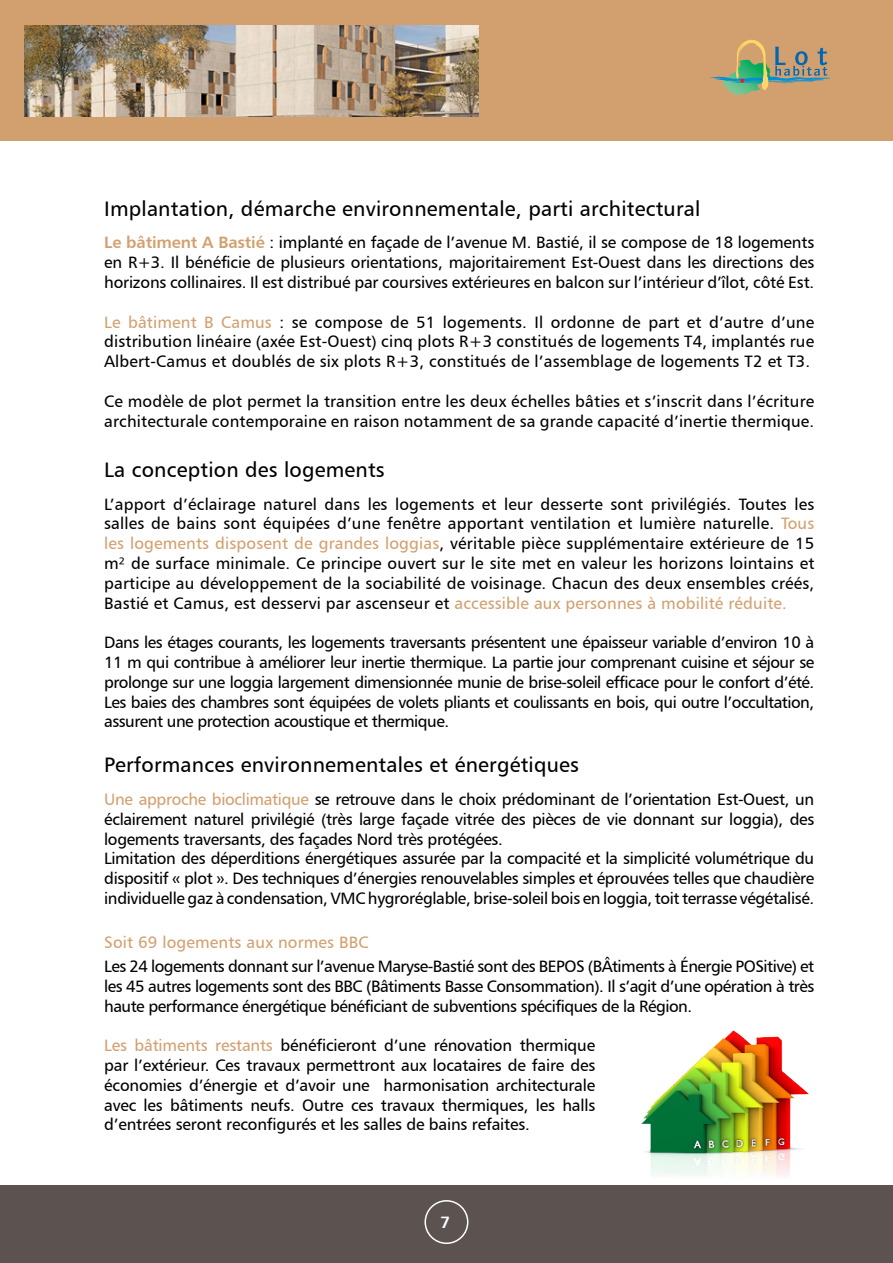
<style>
.page{position:relative;width:893px;height:1263px;background:#fff}
.page>*{position:absolute;margin:0;border:0;box-sizing:border-box;transform-origin:0 0}
.t1{font:21px "Humanist 777 BT Roman B";letter-spacing:.01em;color:#000}
.t2{font:16.5px/19.8px "Humanist 777 BT Roman B";letter-spacing:-.01em;color:#000;text-align:justify}
.t3{font:16.5px/19.8px "Humanist 777 BT Roman B";letter-spacing:.01em;color:#000}
.t4{font:16.5px "Humanist 777 BT Roman B";letter-spacing:.01em;color:#d2a06f}
.t5{font:16.5px "Humanist 777 BT Bold B";color:#fff}
.s1{font-family:"Humanist 777 BT Bold B";color:#d2a06f}
.s2{color:#d2a06f}
</style>
<div class="page">
<div style="left:0;top:0;width:893px;height:140px;background:#d2a06f"></div>
<svg style="left:710px;top:39px;width:121px;height:56px"></svg>
<img style="left:24px;top:26px;width:454px;height:91px">
<img style="left:641px;top:1030px;width:168px;height:147px">
<div style="left:0;top:1185px;width:893px;height:78px;background:#5c5351"></div>
<div style="left:424px;top:1200px;width:44px;height:44px;border:2px solid #fff;border-radius:50%"></div>
<p class="t1" style="left:104px;top:195px;width:598px">Implantation, démarche environnementale, parti architectural</p>
<p class="t2" style="left:104px;top:232px;width:712px"><span class="s1">Le bâtiment A Bastié</span> : implanté en façade de l’avenue M. Bastié, il se compose de 18 logements en R+3. Il bénéficie de plusieurs orientations, majoritairement Est-Ouest dans les directions des horizons collinaires. Il est distribué par coursives extérieures en balcon sur l’intérieur d’îlot, côté Est.</p>
<p class="t2" style="left:104px;top:312px;width:712px"><span class="s2">Le bâtiment B Camus</span> : se compose de 51 logements. Il ordonne de part et d’autre d’une distribution linéaire (axée Est-Ouest) cinq plots R+3 constitués de logements T4, implantés rue Albert-Camus et doublés de six plots R+3, constitués de l’assemblage de logements T2 et T3.</p>
<p class="t3" style="left:104px;top:391px;width:712px">Ce modèle de plot permet la transition entre les deux échelles bâties et s’inscrit dans l’écriture architecturale contemporaine en raison notamment de sa grande capacité d’inertie thermique.</p>
<p class="t1" style="left:104px;top:457px;width:282px">La conception des logements</p>
<p class="t2" style="left:104px;top:494px;width:712px">L’apport d’éclairage naturel dans les logements et leur desserte sont privilégiés. Toutes les salles de bains sont équipées d’une fenêtre apportant ventilation et lumière naturelle. <span class="s2">Tous les logements disposent de grandes loggias</span>, véritable pièce supplémentaire extérieure de 15 m² de surface minimale. Ce principe ouvert sur le site met en valeur les horizons lointains et participe au développement de la sociabilité de voisinage. Chacun des deux ensembles créés, Bastié et Camus, est desservi par ascenseur et <span class="s2">accessible aux personnes à mobilité réduite.</span></p>
<p class="t2" style="left:104px;top:632px;width:712px">Dans les étages courants, les logements traversants présentent une épaisseur variable d’environ 10 à 11 m qui contribue à améliorer leur inertie thermique. La partie jour comprenant cuisine et séjour se prolonge sur une loggia largement dimensionnée munie de brise-soleil efficace pour le confort d’été.<br>Les baies des chambres sont équipées de volets pliants et coulissants en bois, qui outre l’occultation, assurent une protection acoustique et thermique.</p>
<p class="t1" style="left:104px;top:752px;width:476px">Performances environnementales et énergétiques</p>
<p class="t2" style="left:104px;top:789px;width:712px"><span class="s2">Une approche bioclimatique</span> se retrouve dans le choix prédominant de l’orientation Est-Ouest, un éclairement naturel privilégié (très large façade vitrée des pièces de vie donnant sur loggia), des logements traversants, des façades Nord très protégées.</p>
<p class="t2" style="left:104px;top:848px;width:712px">Limitation des déperditions énergétiques assurée par la compacité et la simplicité volumétrique du dispositif « plot ». Des techniques d’énergies renouvelables simples et éprouvées telles que chaudière individuelle gaz à condensation, VMC hygroréglable, brise-soleil bois en loggia, toit terrasse végétalisé.</p>
<p class="t4" style="left:104px;top:932px;width:266px">Soit 69 logements aux normes BBC</p>
<p class="t2" style="left:104px;top:956px;width:712px">Les 24 logements donnant sur l’avenue Maryse-Bastié sont des BEPOS (BÂtiments à Énergie POSitive) et les 45 autres logements sont des BBC (Bâtiments Basse Consommation). Il s’agit d’une opération à très haute performance énergétique bénéficiant de subventions spécifiques de la Région.</p>
<p class="t2" style="left:104px;top:1035px;width:493px"><span class="s2">Les bâtiments restants</span> bénéficieront d’une rénovation thermique par l’extérieur. Ces travaux permettront aux locataires de faire des économies d’énergie et d’avoir une harmonisation architecturale avec les bâtiments neufs. Outre ces travaux thermiques, les halls d’entrées seront reconfigurés et les salles de bains refaites.</p>
<p class="t5" style="left:441px;top:1212px;width:11px">7</p>
</div>
